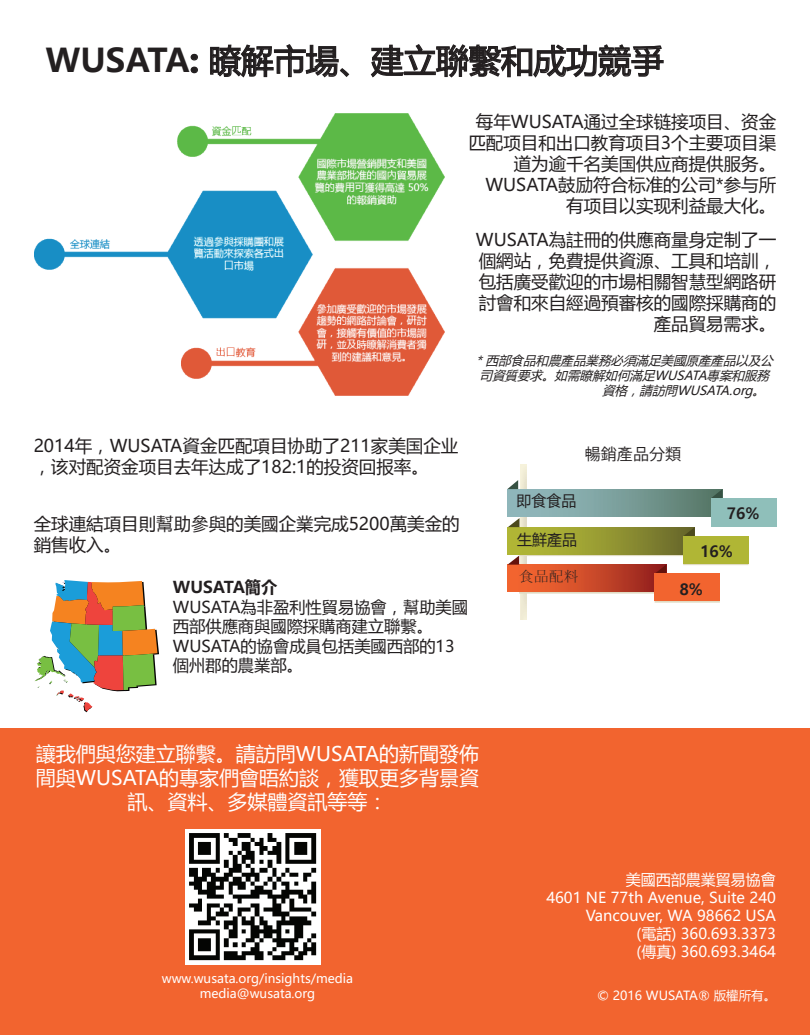
<style>
.page{position:relative;width:810px;height:1035px;background:#fff}
.page>*{position:absolute;margin:0;border:0;box-sizing:border-box;transform-origin:0 0}
.t1{font:32.5px "Microsoft Ya Hei";color:#231f20}
.t2{font:20px/24px "Microsoft Ya Hei";color:#fff;text-align:center}
.t3{font:17.5px/21px "Microsoft Ya Hei";color:#231f20;text-align:right}
.t4{font:16.25px/19.5px "Microsoft Ya Hei";color:#231f20}
.t5{font:700 16.25px "Microsoft Ya Hei";color:#231f20}
.t6{font:700 16.12px "Malgun Gothic";color:#231f20}
.t7{font:16.12px "Koz Go Pr 6 N";color:#231f20}
.t8{font:15px/18px "Microsoft Ya Hei";color:#fff;text-align:right}
.t9{font:15px "Microsoft Ya Hei";color:#231f20}
.t10{font:500 15px "Adobe Myungjo Std";color:#231f20}
.t11{font:italic 12.5px "Microsoft Ya Hei";color:#231f20}
.t12{font:12.5px/15px "Microsoft Ya Hei";color:#fff;text-align:center}
.s1{font-weight:700}
</style>
<div class="page">
<div style="left:0;top:728px;width:810px;height:307px;background:#f2642f"></div>
<svg style="left:190px;top:53px;width:8px;height:21px"></svg>
<svg style="left:210px;top:44px;width:140px;height:34px"></svg>
<svg style="left:370px;top:44px;width:294px;height:34px"></svg>
<svg style="left:35px;top:580px;width:124px;height:132px"></svg>
<div style="left:520px;top:465px;width:6px;height:154px;background:#f5f1da"></div>
<div style="left:521px;top:465px;width:5px;height:154px;background:#efebd4"></div>
<hr style="left:526px;top:465px;width:1px;height:154px;background:#ede8d2">
<div style="left:507px;top:489px;width:215px;height:27px;background:linear-gradient(to right,#98c0c6,#5a7b6b)"></div>
<svg style="left:711px;top:489px;width:11px;height:9px"></svg>
<svg style="left:507px;top:480px;width:11px;height:9px"></svg>
<div style="left:711px;top:498px;width:66px;height:28px;background:#8fbfba"></div>
<svg style="left:508px;top:518px;width:240px;height:85px"></svg>
<img style="left:185px;top:829px;width:135px;height:135px">
<img style="left:34px;top:114px;width:411px;height:281px">
<h1 class="t1" style="left:46px;top:39px;width:620px"><span class="s1">WUSATA:</span> 瞭解市場、建立聯繫和成功競爭</h1>
<p class="t3" style="left:468px;top:111px;width:309px">每年WUSATA通过全球链接项目、资金匹配项目和出口教育项目3个主要项目渠道为逾千名美国供应商提供服务。<br>WUSATA鼓励符合标准的公司*参与所有项目以实现利益最大化。</p>
<p class="t3" style="left:476px;top:228px;width:302px">WUSATA為註冊的供應商量身定制了一個網站，免費提供資源、工具和培訓，包括廣受歡迎的市場相關智慧型網路研討會和來自經過預審核的國際採購商的產品貿易需求。</p>
<p class="t11" style="left:476px;top:352px;width:303px">*西部食品和農產品業務必須滿足美國原產產品以及公</p>
<p class="t11" style="left:480px;top:367px;width:295px">司資質要求。如需瞭解如何滿足WUSATA專案和服務</p>
<p class="t11" style="left:602px;top:382px;width:169px">資格，請訪問WUSATA.org。</p>
<p class="t3" style="left:34px;top:435px;width:426px;text-align:left">2014年，WUSATA資金匹配項目协助了211家美国企业，该对配资金项目去年达成了182:1的投资回报率。</p>
<p class="t3" style="left:34px;top:513px;width:428px;text-align:left">全球連結項目則幫助參與的美國企業完成5200萬美金的銷售收入。</p>
<p class="t5" style="left:173px;top:576px;width:106px">WUSATA簡介</p>
<p class="t4" style="left:173px;top:597px;width:297px">WUSATA為非盈利性貿易協會，幫助美國西部供應商與國際採購商建立聯繫。<br>WUSATA的協會成員包括美國西部的13個州郡的農業部。</p>
<p class="t7" style="left:585px;top:445px;width:98px">暢銷產品分類</p>
<p class="t9" style="left:516px;top:490px;width:61px">即食食品</p>
<p class="t9" style="left:517px;top:529px;width:61px">生鮮產品</p>
<p class="t10" style="left:519px;top:569px;width:61px">食品配料</p>
<p class="t6" style="left:727px;top:503px;width:34px">76%</p>
<p class="t6" style="left:700px;top:541px;width:34px">16%</p>
<p class="t6" style="left:680px;top:579px;width:25px">8%</p>
<p class="t2" style="left:36px;top:742px;width:445px">讓我們與您建立聯繫。請訪問WUSATA的新聞發佈間與WUSATA的專家們會晤約談，獲取更多背景資訊、資料、多媒體資訊等等：</p>
<p class="t12" style="left:162px;top:971px;width:193px">www.wusata.org/insights/media media@wusata.org</p>
<p class="t8" style="left:546px;top:870px;width:231px">美國西部農業貿易協會<br>4601 NE 77th Avenue, Suite 240<br>Vancouver, WA 98662 USA<br>(電話) 360.693.3373<br>(傳真) 360.693.3464</p>
<p class="t12" style="left:597px;top:988px;width:180px">© 2016 WUSATA® 版權所有。</p>
</div>
